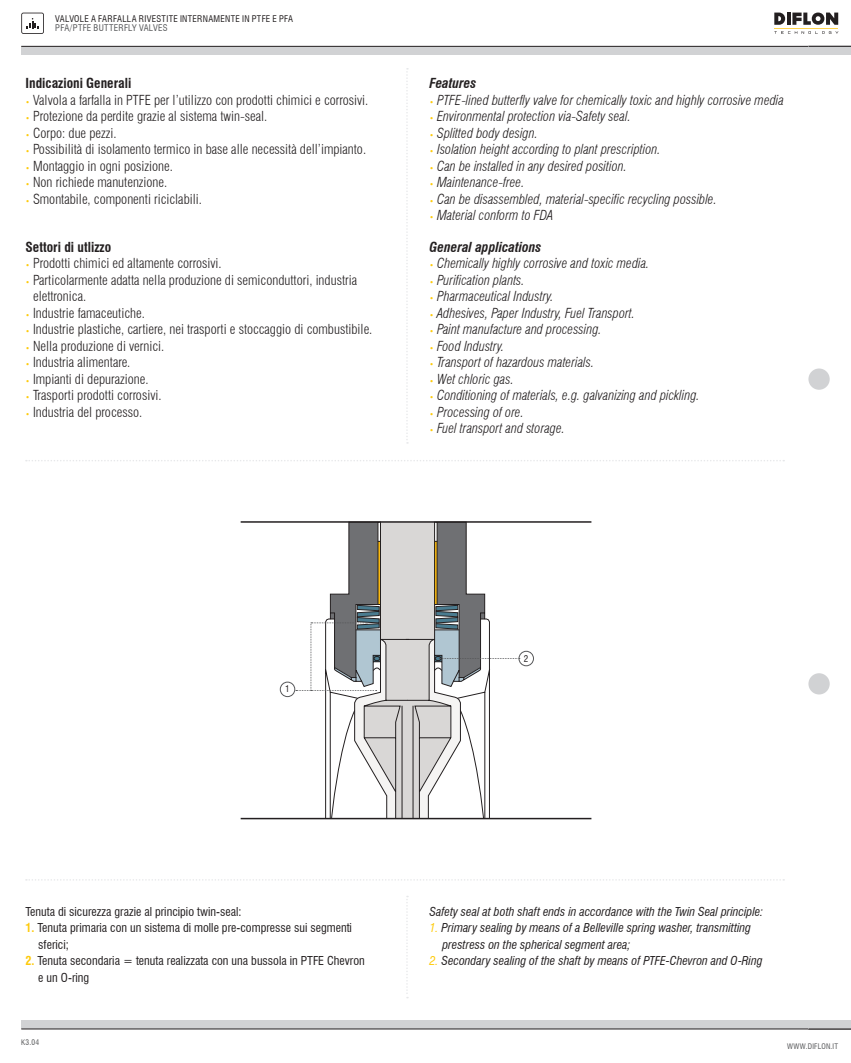
<style>
.page{position:relative;width:851px;height:1063px;background:#fff}
.page>*{position:absolute;margin:0;border:0;box-sizing:border-box;transform-origin:0 0}
.Diflon_-_Eng_-_Parag{font:italic 300 condensed 13.5px "Swiss 721 BT";color:#231f20}
.Diflon_-_Ita_-_Parag{font:300 condensed 13.5px/16.5px "Swiss 721 BT";color:#231f20}
.Diflon_-_Ita_-_Parag-2{font:700 condensed 13.5px "Swiss 721 BT";color:#231f20}
.Diflon_-_Eng_-_Parag-2{font:italic 700 condensed 13.5px "Swiss 721 BT";color:#231f20}
.Diflon_-_Ita_-_didas{font:italic condensed 12px "Swiss 721 BT";color:#231f20}
.Diflon_-_Ita_-_didas-2{font:condensed 12px "Swiss 721 BT";color:#231f20}
.t1{font:condensed 9px "Swiss 721 BT";letter-spacing:.035em;color:#231f20}
.t2{font:condensed 9px "Swiss 721 BT";letter-spacing:.035em;color:#57585a}
.t3{font:condensed 7.5px "Swiss 721 BT";letter-spacing:.035em;color:#57585a}
.s1{font-size:7.5px;color:#feca0a}
.s2{font-style:normal;font-size:7.5px;color:#feca0a}
.s3{font-weight:700;color:#feca0a}
.s4{color:#feca0a}
</style>
<div class="page">
<div style="left:808px;top:673px;width:21px;height:21px;background:#d1d2d4;border-radius:50%"></div>
<div style="left:808px;top:369px;width:21px;height:21px;background:#d1d2d4;border-radius:50%"></div>
<svg style="left:406px;top:68px;width:2px;height:376px"></svg>
<svg style="left:406px;top:896px;width:2px;height:102px"></svg>
<svg style="left:26px;top:460px;width:758px;height:1px"></svg>
<svg style="left:26px;top:879px;width:758px;height:2px"></svg>
<hr style="left:240px;top:818px;width:351px;height:1px;background:#231f20">
<hr style="left:240px;top:521px;width:351px;height:2px;background:#231f20">
<div style="left:280px;top:682px;width:15px;height:15px;border:1px solid #57585a;border-radius:50%"></div>
<div style="left:518px;top:651px;width:15px;height:15px;border:1px solid #57585a;border-radius:50%"></div>
<svg style="left:296px;top:521px;width:224px;height:299px"></svg>
<div style="left:21px;top:1020px;width:829px;height:9px;background:#d1d2d4"></div>
<div style="left:21px;top:47px;width:829px;height:8px;background:#d1d2d4"></div>
<hr style="left:21px;top:1029px;width:829px;height:1px;background:#231f20">
<hr style="left:21px;top:46px;width:829px;height:1px;background:#231f20">
<svg style="left:774px;top:13px;width:11px;height:12px"></svg>
<svg style="left:787px;top:13px;width:3px;height:12px"></svg>
<svg style="left:792px;top:13px;width:46px;height:12px"></svg>
<svg style="left:774px;top:31px;width:64px;height:3px"></svg>
<hr style="left:774px;top:28px;width:64px;height:1px;background:#fed24c">
<svg style="left:21px;top:13px;width:23px;height:21px"></svg>
<p class="t1" style="left:55px;top:13px;width:239px">VALVOLE A FARFALLA RIVESTITE INTERNAMENTE IN PTFE E PFA</p>
<p class="t2" style="left:55px;top:22px;width:114px">PFA/PTFE BUTTERFLY VALVES</p>
<p class="Diflon_-_Ita_-_Parag-2" style="left:26px;top:75px;width:107px">Indicazioni Generali</p>
<p class="Diflon_-_Ita_-_Parag" style="left:26px;top:92px;width:344px"><span class="s1">•</span> Valvola a farfalla in PTFE per l’utilizzo con prodotti chimici e corrosivi.</p>
<p class="Diflon_-_Ita_-_Parag" style="left:26px;top:108px;width:243px"><span class="s1">•</span> Protezione da perdite grazie al sistema twin-seal.</p>
<p class="Diflon_-_Ita_-_Parag" style="left:26px;top:125px;width:92px"><span class="s1">•</span> Corpo: due pezzi.</p>
<p class="Diflon_-_Ita_-_Parag" style="left:26px;top:141px;width:342px"><span class="s1">•</span> Possibilità di isolamento termico in base alle necessità dell’impianto.</p>
<p class="Diflon_-_Ita_-_Parag" style="left:26px;top:158px;width:149px"><span class="s1">•</span> Montaggio in ogni posizione.</p>
<p class="Diflon_-_Ita_-_Parag" style="left:26px;top:174px;width:143px"><span class="s1">•</span> Non richiede manutenzione.</p>
<p class="Diflon_-_Ita_-_Parag" style="left:26px;top:191px;width:178px"><span class="s1">•</span> Smontabile, componenti riciclabili.</p>
<p class="Diflon_-_Ita_-_Parag-2" style="left:26px;top:239px;width:87px">Settori di utlizzo</p>
<p class="Diflon_-_Ita_-_Parag" style="left:26px;top:255px;width:198px"><span class="s1">•</span> Prodotti chimici ed altamente corrosivi.</p>
<p class="Diflon_-_Ita_-_Parag" style="left:33px;top:272px;width:325px;text-indent:-8px"><span class="s1">•</span> Particolarmente adatta nella produzione di semiconduttori, industria elettronica.</p>
<p class="Diflon_-_Ita_-_Parag" style="left:26px;top:305px;width:121px"><span class="s1">•</span> Industrie famaceutiche.</p>
<p class="Diflon_-_Ita_-_Parag" style="left:26px;top:321px;width:348px"><span class="s1">•</span> Industrie plastiche, cartiere, nei trasporti e stoccaggio di combustibile.</p>
<p class="Diflon_-_Ita_-_Parag" style="left:26px;top:338px;width:140px"><span class="s1">•</span> Nella produzione di vernici.</p>
<p class="Diflon_-_Ita_-_Parag" style="left:26px;top:354px;width:106px"><span class="s1">•</span> Industria alimentare.</p>
<p class="Diflon_-_Ita_-_Parag" style="left:26px;top:371px;width:124px"><span class="s1">•</span> Impianti di depurazione.</p>
<p class="Diflon_-_Ita_-_Parag" style="left:26px;top:387px;width:137px"><span class="s1">•</span> Trasporti prodotti corrosivi.</p>
<p class="Diflon_-_Ita_-_Parag" style="left:26px;top:404px;width:118px"><span class="s1">•</span> Industria del processo.</p>
<p class="Diflon_-_Eng_-_Parag-2" style="left:429px;top:75px;width:48px">Features</p>
<p class="Diflon_-_Eng_-_Parag" style="left:429px;top:92px;width:356px"><span class="s2">•</span> PTFE-lined butterfly valve for chemically toxic and highly corrosive media</p>
<p class="Diflon_-_Eng_-_Parag" style="left:429px;top:108px;width:203px"><span class="s2">•</span> Environmental protection via-Safety seal.</p>
<p class="Diflon_-_Eng_-_Parag" style="left:429px;top:125px;width:110px"><span class="s2">•</span> Splitted body design.</p>
<p class="Diflon_-_Eng_-_Parag" style="left:429px;top:141px;width:232px"><span class="s2">•</span> Isolation height according to plant prescription.</p>
<p class="Diflon_-_Eng_-_Parag" style="left:429px;top:158px;width:199px"><span class="s2">•</span> Can be installed in any desired position.</p>
<p class="Diflon_-_Eng_-_Parag" style="left:429px;top:174px;width:96px"><span class="s2">•</span> Maintenance-free.</p>
<p class="Diflon_-_Eng_-_Parag" style="left:429px;top:191px;width:289px"><span class="s2">•</span> Can be disassembled, material-specific recycling possible.</p>
<p class="Diflon_-_Eng_-_Parag" style="left:429px;top:207px;width:125px"><span class="s2">•</span> Material conform to FDA</p>
<p class="Diflon_-_Eng_-_Parag-2" style="left:429px;top:239px;width:113px">General applications</p>
<p class="Diflon_-_Eng_-_Parag" style="left:429px;top:255px;width:221px"><span class="s2">•</span> Chemically highly corrosive and toxic media.</p>
<p class="Diflon_-_Eng_-_Parag" style="left:429px;top:272px;width:97px"><span class="s2">•</span> Purification plants.</p>
<p class="Diflon_-_Eng_-_Parag" style="left:429px;top:288px;width:126px"><span class="s2">•</span> Pharmaceutical Industry.</p>
<p class="Diflon_-_Eng_-_Parag" style="left:429px;top:305px;width:207px"><span class="s2">•</span> Adhesives, Paper Industry, Fuel Transport.</p>
<p class="Diflon_-_Eng_-_Parag" style="left:429px;top:321px;width:173px"><span class="s2">•</span> Paint manufacture and processing.</p>
<p class="Diflon_-_Eng_-_Parag" style="left:429px;top:338px;width:76px"><span class="s2">•</span> Food Industry.</p>
<p class="Diflon_-_Eng_-_Parag" style="left:429px;top:354px;width:166px"><span class="s2">•</span> Transport of hazardous materials.</p>
<p class="Diflon_-_Eng_-_Parag" style="left:429px;top:371px;width:86px"><span class="s2">•</span> Wet chloric gas.</p>
<p class="Diflon_-_Eng_-_Parag" style="left:429px;top:387px;width:271px"><span class="s2">•</span> Conditioning of materials, e.g. galvanizing and pickling.</p>
<p class="Diflon_-_Eng_-_Parag" style="left:429px;top:404px;width:96px"><span class="s2">•</span> Processing of ore.</p>
<p class="Diflon_-_Eng_-_Parag" style="left:429px;top:420px;width:137px"><span class="s2">•</span> Fuel transport and storage.</p>
<p class="t1" style="left:285px;top:684px;width:6px">1</p>
<p class="t1" style="left:523px;top:653px;width:6px">2</p>
<p class="Diflon_-_Ita_-_didas-2" style="left:26px;top:904px;width:217px">Tenuta di sicurezza grazie al principio twin-seal:</p>
<p class="Diflon_-_Ita_-_didas-2" style="left:26px;top:921px;width:328px"><span class="s3">1.</span> Tenuta primaria con un sistema di molle pre-compresse sui segmenti</p>
<p class="Diflon_-_Ita_-_didas-2" style="left:38px;top:937px;width:32px">sferici;</p>
<p class="Diflon_-_Ita_-_didas-2" style="left:26px;top:954px;width:341px"><span class="s3">2.</span> Tenuta secondaria = tenuta realizzata con una bussola in PTFE Chevron</p>
<p class="Diflon_-_Ita_-_didas-2" style="left:38px;top:970px;width:52px">e un O-ring</p>
<p class="t3" style="left:21px;top:1037px;width:19px">K3.04</p>
<p class="Diflon_-_Ita_-_didas" style="left:429px;top:904px;width:335px">Safety seal at both shaft ends in accordance with the Twin Seal principle:</p>
<p class="Diflon_-_Ita_-_didas" style="left:429px;top:921px;width:323px"><span class="s4">1.</span> Primary sealing by means of a Belleville spring washer, transmitting</p>
<p class="Diflon_-_Ita_-_didas" style="left:442px;top:937px;width:190px">prestress on the spherical segment area;</p>
<p class="Diflon_-_Ita_-_didas" style="left:429px;top:954px;width:334px"><span class="s4">2.</span> Secondary sealing of the shaft by means of PTFE-Chevron and O-Ring</p>
<p class="t3" style="left:787px;top:1042px;width:53px">WWW.DIFLON.IT</p>
</div>
